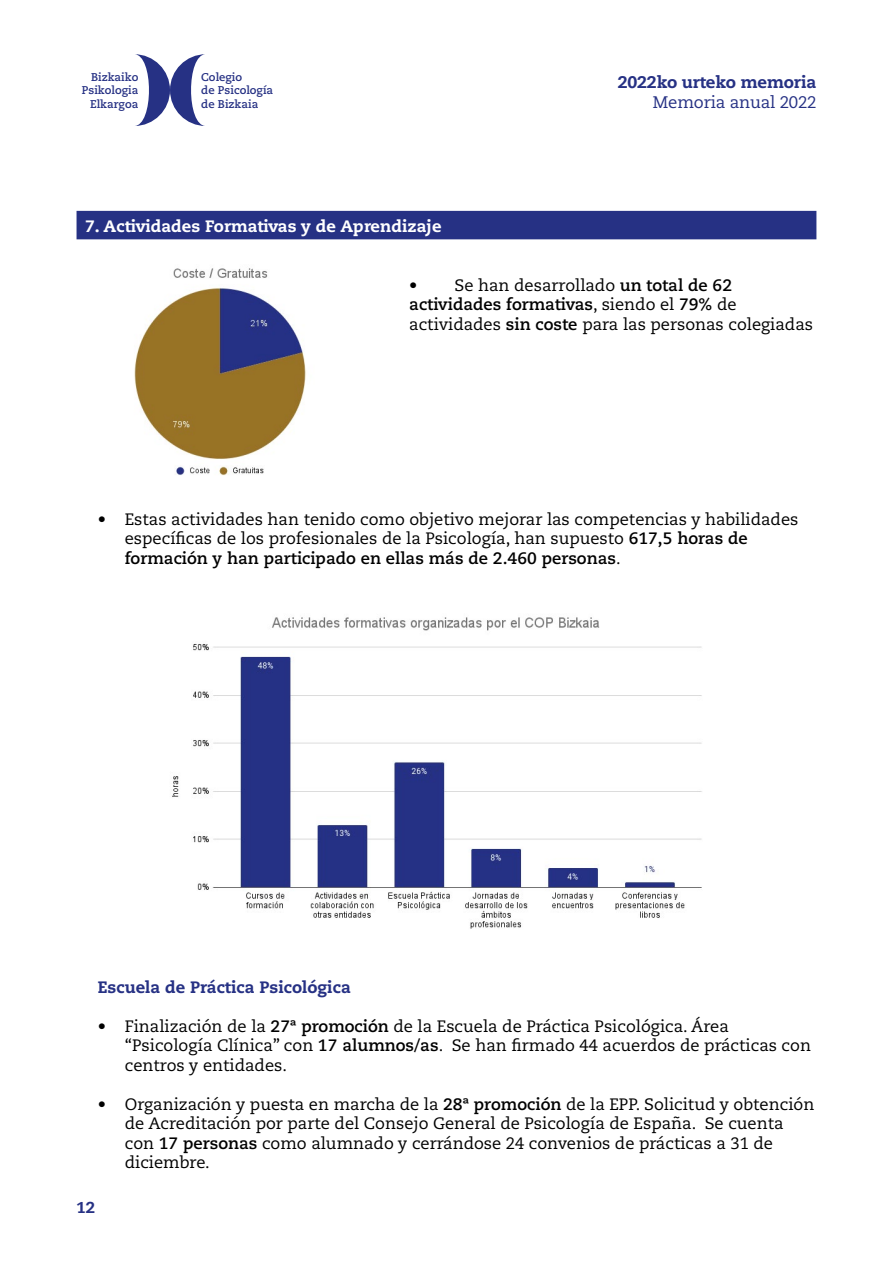
<style>
.page{position:relative;width:893px;height:1263px;background:#fff}
.page>*{position:absolute;margin:0;border:0;box-sizing:border-box;transform-origin:0 0}
.t1{font:800 16.8px "Caecilia LT Pro 85";letter-spacing:-.01em;color:#263184}
.t2{font:16.8px "Caecilia LT Pro 55 Roman";letter-spacing:-.01em;color:#263184}
.t3{font:16.5px/19.5px "Caecilia LT Pro 55 Roman";color:#000}
.t4{font:700 16.5px "Caecilia LT Pro 75";color:#000}
.t5{font:800 16.5px "Caecilia LT Pro 85";color:#fff}
.t6{font:800 16.5px "Caecilia LT Pro 85";color:#263184}
.t7{font:800 15.75px "Caecilia LT Pro 85";color:#263184}
.t8{font:700 11.25px/13.5px "Caecilia LT Pro 75";color:#263184;text-align:right}
.s1{font-family:"Caecilia LT Pro 75";font-weight:700}
.s2{font-family:"Caecilia LT Pro 55 Roman";font-weight:400}
</style>
<div class="page">
<svg style="left:135px;top:54px;width:70px;height:72px"></svg>
<div style="left:77px;top:211px;width:739px;height:28px;background:#263184"></div>
<img style="left:134px;top:268px;width:172px;height:208px">
<img style="left:172px;top:617px;width:530px;height:312px">
<p class="t8" style="left:82px;top:70px;width:58px">Bizkaiko<br>Psikologia<br>Elkargoa</p>
<p class="t8" style="left:201px;top:70px;width:73px;text-align:left">Colegio<br>de Psicología de Bizkaia</p>
<p class="t5" style="left:85px;top:215px;width:358px">7. Actividades Formativas y de Aprendizaje</p>
<p class="t1" style="left:618px;top:71px;width:200px">2022ko urteko memoria</p>
<p class="t2" style="left:653px;top:91px;width:165px">Memoria anual 2022</p>
<p class="t3" style="left:409px;top:275px;width:324px">• Se han desarrollado <span class="s1">un total de 62</span></p>
<p class="t4" style="left:409px;top:293px;width:329px">actividades formativas<span class="s2">, siendo el</span> 79% <span class="s2">de</span></p>
<p class="t3" style="left:409px;top:314px;width:405px">actividades <span class="s1">sin coste</span> para las personas colegiadas</p>
<p class="t3" style="left:125px;top:509px;width:675px;text-indent:-27px">• Estas actividades han tenido como objetivo mejorar las competencias y habilidades específicas de los profesionales de la Psicología, han supuesto <span class="s1">617,5 horas de</span></p>
<p class="t4" style="left:125px;top:547px;width:497px">formación y han participado en ellas más de 2.460 personas<span class="s2">.</span></p>
<p class="t6" style="left:98px;top:975px;width:254px">Escuela de Práctica Psicológica</p>
<p class="t3" style="left:125px;top:1016px;width:688px;text-indent:-27px">• Finalización de la <span class="s1">27ª promoción</span> de la Escuela de Práctica Psicológica. Área “Psicología Clínica” con <span class="s1">17 alumnos/as</span>. Se han firmado 44 acuerdos de prácticas con centros y entidades.</p>
<p class="t3" style="left:125px;top:1094px;width:691px;text-indent:-27px">• Organización y puesta en marcha de la <span class="s1">28ª promoción</span> de la EPP. Solicitud y obtención de Acreditación por parte del Consejo General de Psicología de España. Se cuenta con <span class="s1">17 personas</span> como alumnado y cerrándose 24 convenios de prácticas a 31 de diciembre.</p>
<p class="t7" style="left:77px;top:1197px;width:20px">12</p>
</div>
